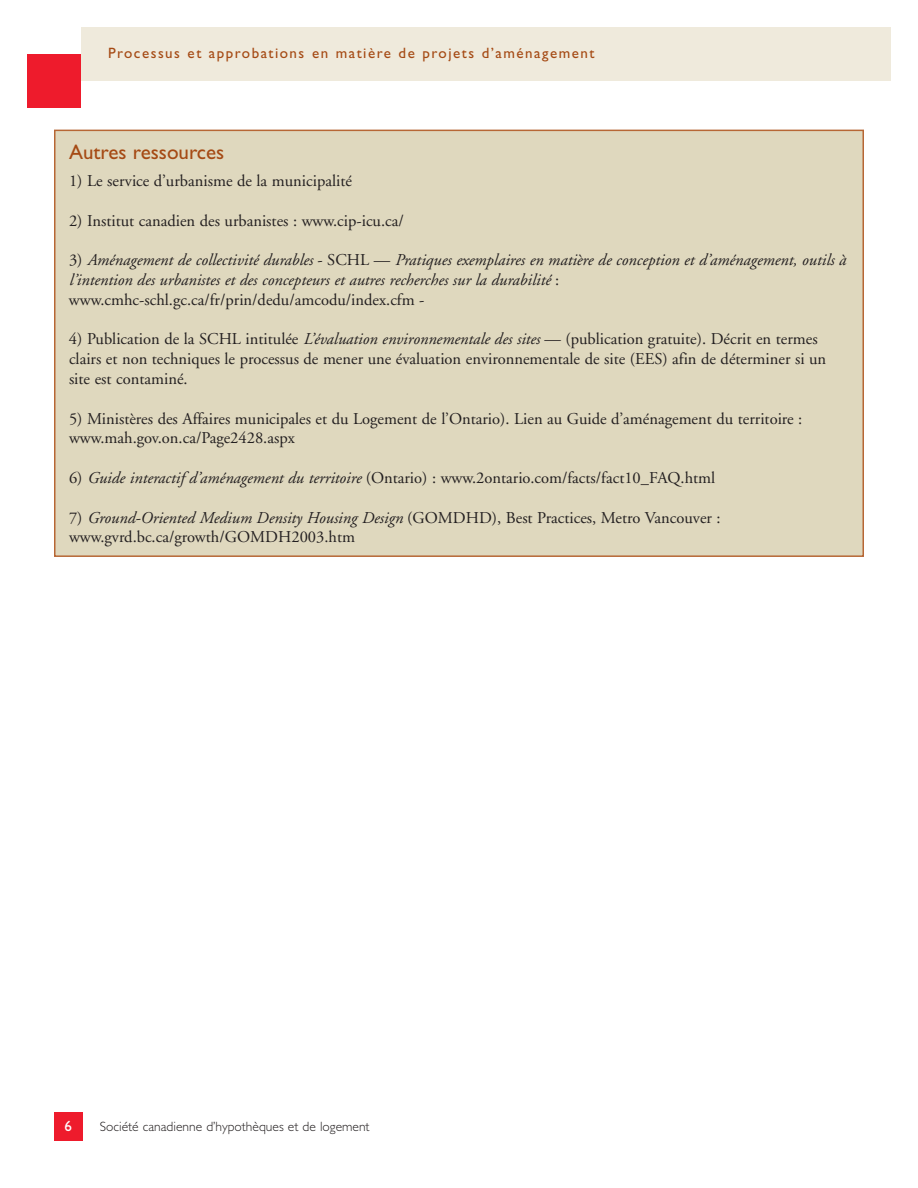
<style>
.page{position:relative;width:918px;height:1188px;background:#fff}
.page>*{position:absolute;margin:0;border:0;box-sizing:border-box;transform-origin:0 0}
.t1{font:21px "Gill Sans Std";color:#a54a14}
.t2{font:16.5px/19.8px "Adobe Garamond";color:#231f20}
.t3{font:italic 16.5px/19.8px "Adobe Garamond";color:#231f20}
.t4{font:15px "Gill Sans Std";letter-spacing:.1em;color:#a54a14}
.t5{font:15px "Gill Sans Std";color:#fff}
.t6{font:300 13.5px "Gill Sans Std";color:#231f20}
.s1{font-style:normal}
.s2{font-style:italic}
</style>
<div class="page">
<div style="left:81px;top:27px;width:810px;height:54px;background:#efeadc"></div>
<div style="left:27px;top:54px;width:54px;height:54px;background:#ee1b2c"></div>
<div style="left:54px;top:1112px;width:29px;height:29px;background:#ee1b2c"></div>
<div style="left:55px;top:130px;width:808px;height:426px;background:#dfd8be"></div>
<div style="left:54px;top:130px;width:810px;height:427px;border:2px solid #b76735"></div>
<p class="t4" style="left:108px;top:48px;width:488px">Processus et approbations en matière de projets d’aménagement</p>
<p class="t1" style="left:69px;top:144px;width:157px">Autres ressources</p>
<p class="t2" style="left:69px;top:172px;width:284px">1) Le service d’urbanisme de la municipalité</p>
<p class="t2" style="left:69px;top:212px;width:336px">2) Institut canadien des urbanistes : www.cip-icu.ca/</p>
<p class="t3" style="left:69px;top:252px;width:778px"><span class="s1">3)</span> Aménagement de collectivité durables <span class="s1">- SCHL —</span> Pratiques exemplaires en matière de conception et d’aménagement, outils à l’intention des urbanistes et des concepteurs et autres recherches sur la durabilité <span class="s1">:</span></p>
<p class="t2" style="left:69px;top:291px;width:357px">www.cmhc-schl.gc.ca/fr/prin/dedu/amcodu/index.cfm -</p>
<p class="t2" style="left:69px;top:331px;width:759px">4) Publication de la SCHL intitulée <span class="s2">L’évaluation environnementale des sites</span> — (publication gratuite). Décrit en termes clairs et non techniques le processus de mener une évaluation environnementale de site (EES) afin de déterminer si un site est contaminé.</p>
<p class="t2" style="left:69px;top:410px;width:735px">5) Ministères des Affaires municipales et du Logement de l’Ontario). Lien au Guide d’aménagement du territoire :</p>
<p class="t2" style="left:69px;top:430px;width:227px">www.mah.gov.on.ca/Page2428.aspx</p>
<p class="t2" style="left:69px;top:469px;width:648px">6) <span class="s2">Guide interactif d’aménagement du territoire</span> (Ontario) : www.2ontario.com/facts/fact10_FAQ.html</p>
<p class="t2" style="left:69px;top:509px;width:653px">7) <span class="s2">Ground-Oriented Medium Density Housing Design</span> (GOMDHD), Best Practices, Metro Vancouver : www.gvrd.bc.ca/growth/GOMDH2003.htm</p>
<p class="t5" style="left:65px;top:1120px;width:9px">6</p>
<p class="t6" style="left:100px;top:1122px;width:271px">Société canadienne d’hypothèques et de logement</p>
</div>
